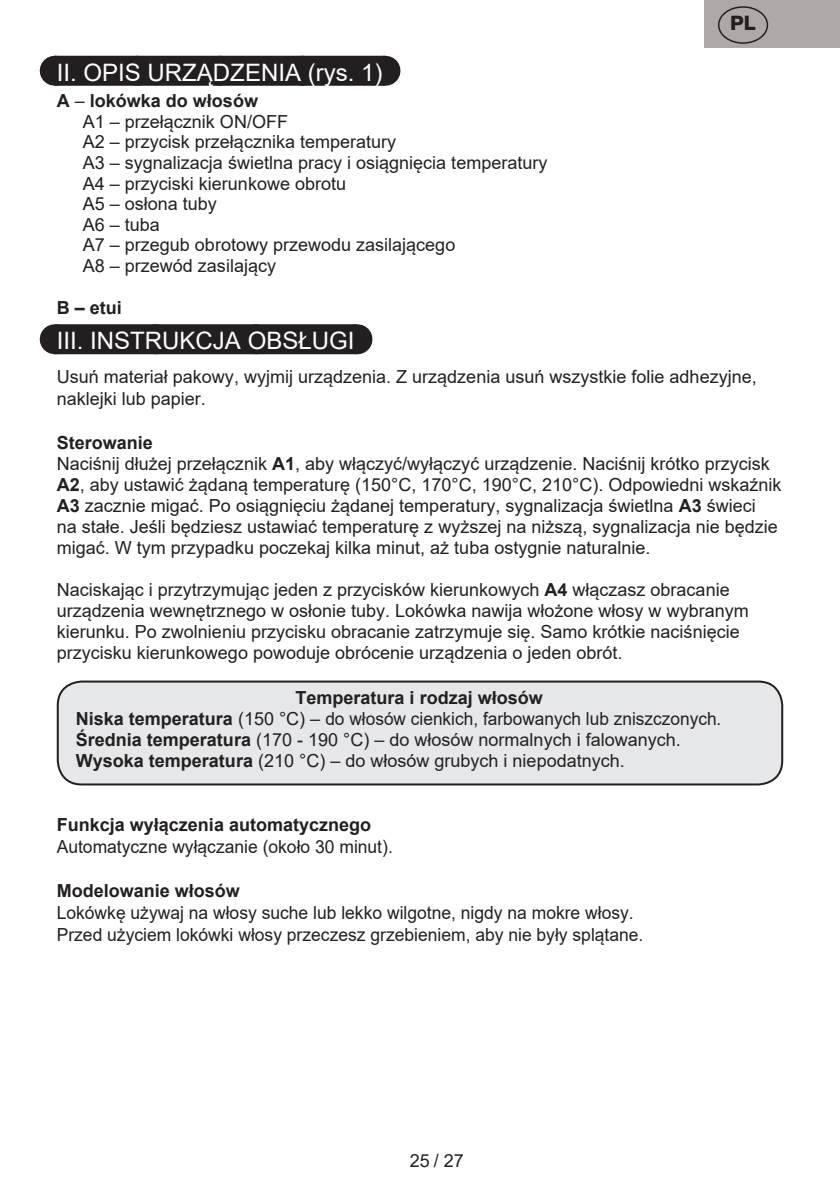
<style>
.page{position:relative;width:840px;height:1191px;background:#fff}
.page>*{position:absolute;margin:0;border:0;box-sizing:border-box;transform-origin:0 0}
.t1{font:24px "Arial";color:#fff}
.t2{font:800 20px "Helvetica Neue OT";color:#231f20}
.t3{font:18px/21px "Arial";color:#231f20}
.t4{font:700 18px "Arial";color:#231f20}
.s1{font-weight:700}
</style>
<div class="page">
<div style="left:55px;top:56px;width:329px;height:30px;background:#231f20"></div>
<svg style="left:137px;top:85px;width:206px;height:1px"></svg>
<hr style="left:384px;top:56px;width:1px;height:30px;background:#231f20">
<div style="left:55px;top:324px;width:301px;height:30px;background:#231f20"></div>
<svg style="left:155px;top:324px;width:151px;height:1px"></svg>
<hr style="left:356px;top:324px;width:1px;height:30px;background:#231f20">
<div style="left:58px;top:681px;width:723px;height:103px;background:#e6e7e9;border-radius:24px"></div>
<div style="left:57px;top:680px;width:725px;height:105px;border:2px solid #231f20;border-radius:24px"></div>
<div style="left:704px;top:0;width:135px;height:48px;background:#aea8a6"></div>
<div style="left:717px;top:6px;width:50px;height:38px;border:1px solid #231f20;border-radius:50%"></div>
<p class="t2" style="left:729px;top:11px;width:27px">PL</p>
<h1 class="t1" style="left:57px;top:56px;width:327px">II. OPIS URZĄDZENIA (rys. 1)</h1>
<p class="t3" style="left:83px;top:90px;width:466px;text-indent:-26px"><span class="s1">A</span> – <span class="s1">lokówka do włosów<br></span>A1 – przełącznik ON/OFF<br>A2 – przycisk przełącznika temperatury<br>A3 – sygnalizacja świetlna pracy i osiągnięcia temperatury<br>A4 – przyciski kierunkowe obrotu<br>A5 – osłona tuby<br>A6 – tuba<br>A7 – przegub obrotowy przewodu zasilającego<br>A8 – przewód zasilający</p>
<p class="t4" style="left:57px;top:295px;width:67px">B – etui</p>
<h1 class="t1" style="left:57px;top:324px;width:299px">III. INSTRUKCJA OBSŁUGI</h1>
<p class="t3" style="left:57px;top:365px;width:701px;line-height:22px">Usuń materiał pakowy, wyjmij urządzenia. Z urządzenia usuń wszystkie folie adhezyjne, naklejki lub papier.</p>
<p class="t3" style="left:57px;top:432px;width:726px"><span class="s1">Sterowanie<br></span>Naciśnij dłużej przełącznik <span class="s1">A1</span>, aby włączyć/wyłączyć urządzenie. Naciśnij krótko przycisk <span class="s1">A2</span>, aby ustawić żądaną temperaturę (150°C, 170°C, 190°C, 210°C). Odpowiedni wskaźnik <span class="s1">A3</span> zacznie migać. Po osiągnięciu żądanej temperatury, sygnalizacja świetlna <span class="s1">A3</span> świeci<br>na stałe. Jeśli będziesz ustawiać temperaturę z wyższej na niższą, sygnalizacja nie będzie migać. W tym przypadku poczekaj kilka minut, aż tuba ostygnie naturalnie.</p>
<p class="t3" style="left:57px;top:579px;width:693px">Naciskając i przytrzymując jeden z przycisków kierunkowych <span class="s1">A4</span> włączasz obracanie urządzenia wewnętrznego w osłonie tuby. Lokówka nawija włożone włosy w wybranym kierunku. Po zwolnieniu przycisku obracanie zatrzymuje się. Samo krótkie naciśnięcie przycisku kierunkowego powoduje obrócenie urządzenia o jeden obrót.</p>
<p class="t3" style="left:76px;top:687px;width:646px;text-indent:219px"><span class="s1">Temperatura i rodzaj włosów<br>Niska temperatura</span> (150 °C) – do włosów cienkich, farbowanych lub zniszczonych.<br><span class="s1">Średnia temperatura</span> (170 - 190 °C) – do włosów normalnych i falowanych.<br><span class="s1">Wysoka temperatura</span> (210 °C) – do włosów grubych i niepodatnych.</p>
<p class="t4" style="left:57px;top:812px;width:316px">Funkcja wyłączenia automatycznego</p>
<p class="t3" style="left:57px;top:836px;width:337px">Automatyczne wyłączanie (około 30 minut).</p>
<p class="t4" style="left:57px;top:878px;width:185px">Modelowanie włosów</p>
<p class="t3" style="left:57px;top:901px;width:588px;line-height:22px">Lokówkę używaj na włosy suche lub lekko wilgotne, nigdy na mokre włosy.<br>Przed użyciem lokówki włosy przeczesz grzebieniem, aby nie były splątane.</p>
<p class="t3" style="left:409px;top:1150px;width:56px">25 / 27</p>
</div>
